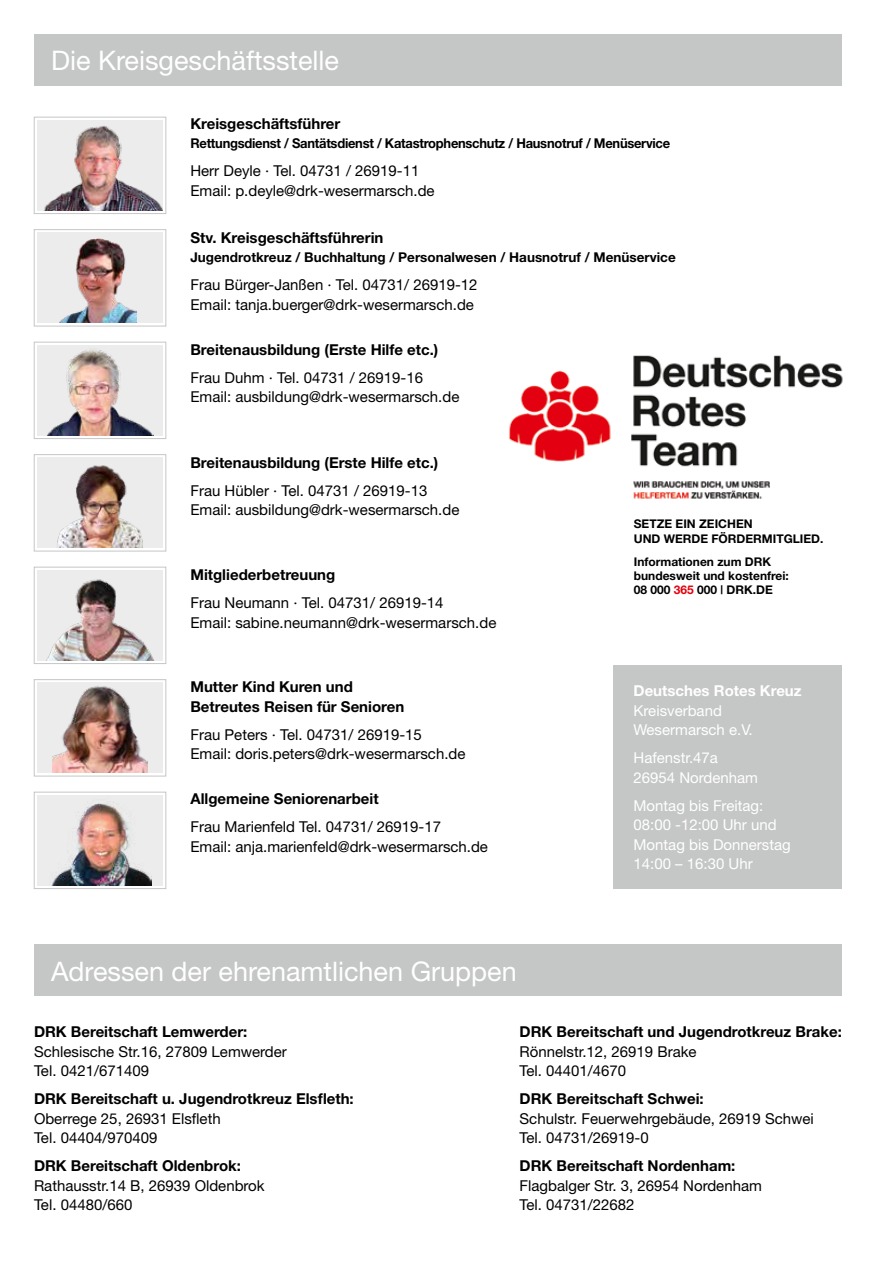
<style>
.page{position:relative;width:893px;height:1263px;background:#fff}
.page>*{position:absolute;margin:0;border:0;box-sizing:border-box;transform-origin:0 0}
.t1{font:27px "Helvetica Neue";color:#fff}
.t2{font:15px/19.5px "Helvetica Neue";color:#000}
.t3{font:700 15px/19.5px "Helvetica Neue";color:#000}
.t4{font:15px/19.5px "Helvetica Neue";color:#fff}
.t5{font:700 15px "Helvetica Neue";color:#fff}
.t6{font:700 13.5px "Helvetica Neue";letter-spacing:-.02em;color:#000;scale:.96 1}
.t7{font:700 13.5px "Helvetica Neue";color:#000}
.t8{font:700 12px/14.4px "Helvetica Neue";color:#000}
.s1{color:#e3000f}
</style>
<div class="page">
<div style="left:34px;top:34px;width:808px;height:51px;background:#c5c6c6"></div>
<div style="left:34px;top:945px;width:808px;height:51px;background:#c5c6c6"></div>
<div style="left:613px;top:665px;width:229px;height:224px;background:#c5c6c6"></div>
<div style="left:34px;top:117px;width:132px;height:97px;border:1px solid #c5c6c6"></div>
<div style="left:37px;top:120px;width:126px;height:90px;background:#ececed"></div>
<img style="left:44px;top:125px;width:119px;height:85px">
<div style="left:34px;top:229px;width:132px;height:97px;border:1px solid #c5c6c6"></div>
<div style="left:37px;top:233px;width:126px;height:90px;background:#ececed"></div>
<img style="left:60px;top:238px;width:77px;height:85px">
<div style="left:34px;top:342px;width:132px;height:97px;border:1px solid #c5c6c6"></div>
<div style="left:37px;top:345px;width:126px;height:90px;background:#ececed"></div>
<img style="left:47px;top:350px;width:106px;height:85px">
<div style="left:34px;top:454px;width:132px;height:97px;border:1px solid #c5c6c6"></div>
<div style="left:37px;top:458px;width:126px;height:90px;background:#ececed"></div>
<img style="left:57px;top:465px;width:86px;height:83px">
<div style="left:34px;top:567px;width:132px;height:97px;border:1px solid #c5c6c6"></div>
<div style="left:37px;top:570px;width:126px;height:90px;background:#ececed"></div>
<img style="left:46px;top:579px;width:108px;height:81px">
<div style="left:34px;top:679px;width:132px;height:97px;border:1px solid #c5c6c6"></div>
<div style="left:37px;top:683px;width:126px;height:90px;background:#ececed"></div>
<img style="left:53px;top:685px;width:94px;height:88px">
<div style="left:34px;top:792px;width:132px;height:97px;border:1px solid #c5c6c6"></div>
<div style="left:37px;top:795px;width:126px;height:90px;background:#ececed"></div>
<img style="left:52px;top:801px;width:99px;height:84px">
<img style="left:508px;top:355px;width:335px;height:144px">
<h1 class="t1" style="left:51px;top:44px;width:290px">Die Kreisgeschäftsstelle</h1>
<p class="t3" style="left:190px;top:113px;width:152px">Kreisgeschäftsführer</p>
<p class="t6" style="left:190px;top:135px;width:501px">Rettungsdienst / Santätsdienst / Katastrophenschutz / Hausnotruf / Menüservice</p>
<p class="t2" style="left:190px;top:161px;width:246px">Herr Deyle · Tel. 04731 / 26919-11<br>Email: p.deyle@drk-wesermarsch.de</p>
<p class="t3" style="left:190px;top:227px;width:195px">Stv. Kreisgeschäftsführerin</p>
<p class="t7" style="left:190px;top:249px;width:487px">Jugendrotkreuz / Buchhaltung / Personalwesen / Hausnotruf / Menüservice</p>
<p class="t2" style="left:190px;top:275px;width:289px">Frau Bürger-Janßen · Tel. 04731/ 26919-12<br>Email: tanja.buerger@drk-wesermarsch.de</p>
<p class="t3" style="left:190px;top:339px;width:249px">Breitenausbildung (Erste Hilfe etc.)</p>
<p class="t2" style="left:190px;top:368px;width:270px">Frau Duhm · Tel. 04731 / 26919-16<br>Email: ausbildung@drk-wesermarsch.de</p>
<p class="t3" style="left:190px;top:452px;width:249px">Breitenausbildung (Erste Hilfe etc.)</p>
<p class="t2" style="left:190px;top:480px;width:270px">Frau Hübler · Tel. 04731 / 26919-13<br>Email: ausbildung@drk-wesermarsch.de</p>
<p class="t3" style="left:190px;top:565px;width:146px">Mitgliederbetreuung</p>
<p class="t2" style="left:190px;top:593px;width:307px">Frau Neumann · Tel. 04731/ 26919-14<br>Email: sabine.neumann@drk-wesermarsch.de</p>
<p class="t3" style="left:190px;top:677px;width:215px">Mutter Kind Kuren und<br>Betreutes Reisen für Senioren</p>
<p class="t2" style="left:190px;top:724px;width:277px">Frau Peters · Tel. 04731/ 26919-15<br>Email: doris.peters@drk-wesermarsch.de</p>
<p class="t3" style="left:190px;top:789px;width:190px">Allgemeine Seniorenarbeit</p>
<p class="t2" style="left:190px;top:817px;width:299px">Frau Marienfeld Tel. 04731/ 26919-17<br>Email: anja.marienfeld@drk-wesermarsch.de</p>
<h1 class="t1" style="left:51px;top:955px;width:467px">Adressen der ehrenamtlichen Gruppen</h1>
<p class="t8" style="left:634px;top:516px;width:191px">SETZE EIN ZEICHEN<br>UND WERDE FÖRDERMITGLIED.</p>
<p class="t8" style="left:634px;top:554px;width:157px">Informationen zum DRK bundesweit und kostenfrei:<br>08 000 <span class="s1">365</span> 000 | DRK.DE</p>
<p class="t5" style="left:634px;top:681px;width:170px">Deutsches Rotes Kreuz</p>
<p class="t4" style="left:634px;top:700px;width:121px">Kreisverband<br>Wesermarsch e.V.</p>
<p class="t4" style="left:634px;top:748px;width:126px">Hafenstr.47a<br>26954 Nordenham</p>
<p class="t4" style="left:634px;top:795px;width:159px">Montag bis Freitag:<br>08:00 -12:00 Uhr und<br>Montag bis Donnerstag<br>14:00 – 16:30 Uhr</p>
<p class="t3" style="left:34px;top:1022px;width:215px">DRK Bereitschaft Lemwerder:</p>
<p class="t2" style="left:34px;top:1041px;width:254px">Schlesische Str.16, 27809 Lemwerder<br>Tel. 0421/671409</p>
<p class="t3" style="left:34px;top:1089px;width:321px">DRK Bereitschaft u. Jugendrotkreuz Elsfleth:</p>
<p class="t2" style="left:34px;top:1108px;width:188px">Oberrege 25, 26931 Elsfleth<br>Tel. 04404/970409</p>
<p class="t3" style="left:34px;top:1156px;width:208px">DRK Bereitschaft Oldenbrok:</p>
<p class="t2" style="left:34px;top:1175px;width:232px">Rathausstr.14 B, 26939 Oldenbrok<br>Tel. 04480/660</p>
<p class="t3" style="left:520px;top:1022px;width:324px">DRK Bereitschaft und Jugendrotkreuz Brake:</p>
<p class="t2" style="left:520px;top:1041px;width:179px">Rönnelstr.12, 26919 Brake<br>Tel. 04401/4670</p>
<p class="t3" style="left:520px;top:1089px;width:186px">DRK Bereitschaft Schwei:</p>
<p class="t2" style="left:520px;top:1108px;width:296px">Schulstr. Feuerwehrgebäude, 26919 Schwei<br>Tel. 04731/26919-0</p>
<p class="t3" style="left:520px;top:1156px;width:217px">DRK Bereitschaft Nordenham:</p>
<p class="t2" style="left:520px;top:1175px;width:244px">Flagbalger Str. 3, 26954 Nordenham<br>Tel. 04731/22682</p>
</div>
